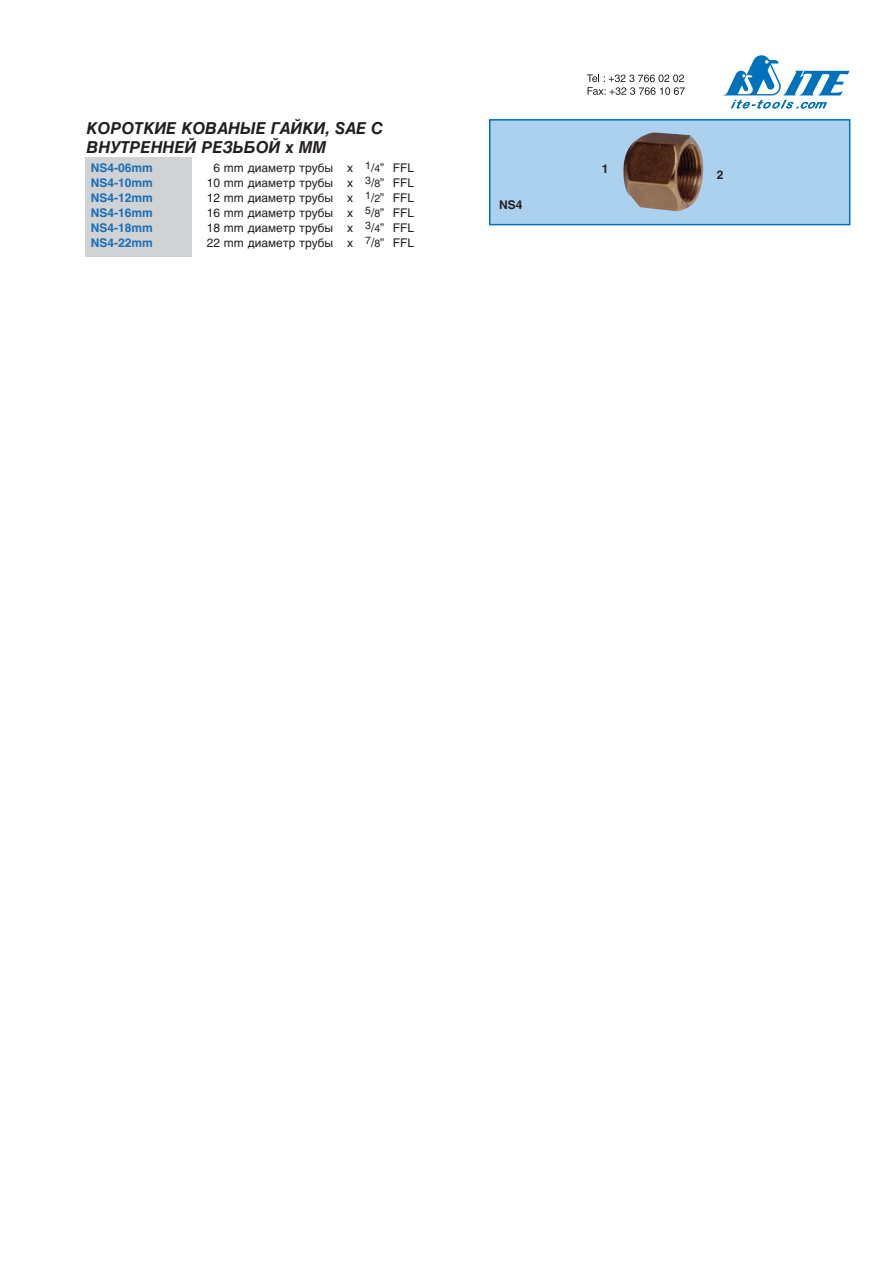
<style>
.page{position:relative;width:893px;height:1263px;background:#fff}
.page>*{position:absolute;margin:0;border:0;box-sizing:border-box;transform-origin:0 0}
.t1{font:16.5px/19.8px "Helvetica Cyr Bold Inclined";color:#231f20}
.t2{font:12px "Helvetica Cyr Upright";color:#231f20}
.t3{font:700 12px "Helvetica Cyr";color:#176eb8}
.t4{font:700 12px "Helvetica";color:#231f20}
.s1{font-family:"Helvetica"}
.s2{font-family:"Helvetica";font-size:10.5px}
</style>
<div class="page">
<svg style="left:587px;top:74px;width:97px;height:21px"></svg>
<svg style="left:723px;top:55px;width:127px;height:53px"></svg>
<div style="left:490px;top:120px;width:360px;height:105px;background:#acd1ee"></div>
<img style="left:623px;top:132px;width:81px;height:79px">
<div style="left:489px;top:119px;width:361px;height:106px;border:2px solid #0072bc"></div>
<div style="left:85px;top:157px;width:106px;height:100px;background:#d1d2d4"></div>
<h1 class="t1" style="left:87px;top:118px;width:298px">КОРОТКИЕ КОВАНЫЕ ГАЙКИ, SAE C<br>ВНУТРЕННЕЙ РЕЗЬБОЙ х ММ</h1>
<p class="t3" style="left:91px;top:161px;width:64px">NS4-06mm</p>
<p class="t2" style="left:213px;top:162px;width:202px"><span class="s1">6 mm</span> диаметр трубы <span class="s1">x</span> <sup>1</sup><span class="s1">/</span><span class="s2">4</span><span class="s1">” FFL</span></p>
<p class="t3" style="left:91px;top:176px;width:64px">NS4-10mm</p>
<p class="t2" style="left:207px;top:177px;width:209px"><span class="s1">10 mm</span> диаметр трубы <span class="s1">x</span> <sup>3</sup><span class="s1">/</span><span class="s2">8</span><span class="s1">” FFL</span></p>
<p class="t3" style="left:91px;top:191px;width:64px">NS4-12mm</p>
<p class="t2" style="left:207px;top:192px;width:209px"><span class="s1">12 mm</span> диаметр трубы <span class="s1">x</span> <sup>1</sup><span class="s1">/</span><span class="s2">2</span><span class="s1">” FFL</span></p>
<p class="t3" style="left:91px;top:206px;width:64px">NS4-16mm</p>
<p class="t2" style="left:207px;top:207px;width:209px"><span class="s1">16 mm</span> диаметр трубы <span class="s1">x</span> <sup>5</sup><span class="s1">/</span><span class="s2">8</span><span class="s1">” FFL</span></p>
<p class="t3" style="left:91px;top:221px;width:64px">NS4-18mm</p>
<p class="t2" style="left:207px;top:222px;width:209px"><span class="s1">18 mm</span> диаметр трубы <span class="s1">x</span> <sup>3</sup><span class="s1">/</span><span class="s2">4</span><span class="s1">” FFL</span></p>
<p class="t3" style="left:91px;top:236px;width:64px">NS4-22mm</p>
<p class="t2" style="left:207px;top:237px;width:209px"><span class="s1">22 mm</span> диаметр трубы <span class="s1">x</span> <sup>7</sup><span class="s1">/</span><span class="s2">8</span><span class="s1">” FFL</span></p>
<p class="t4" style="left:499px;top:198px;width:25px">NS4</p>
<p class="t4" style="left:602px;top:161px;width:8px">1</p>
<p class="t4" style="left:717px;top:168px;width:8px">2</p>
</div>
